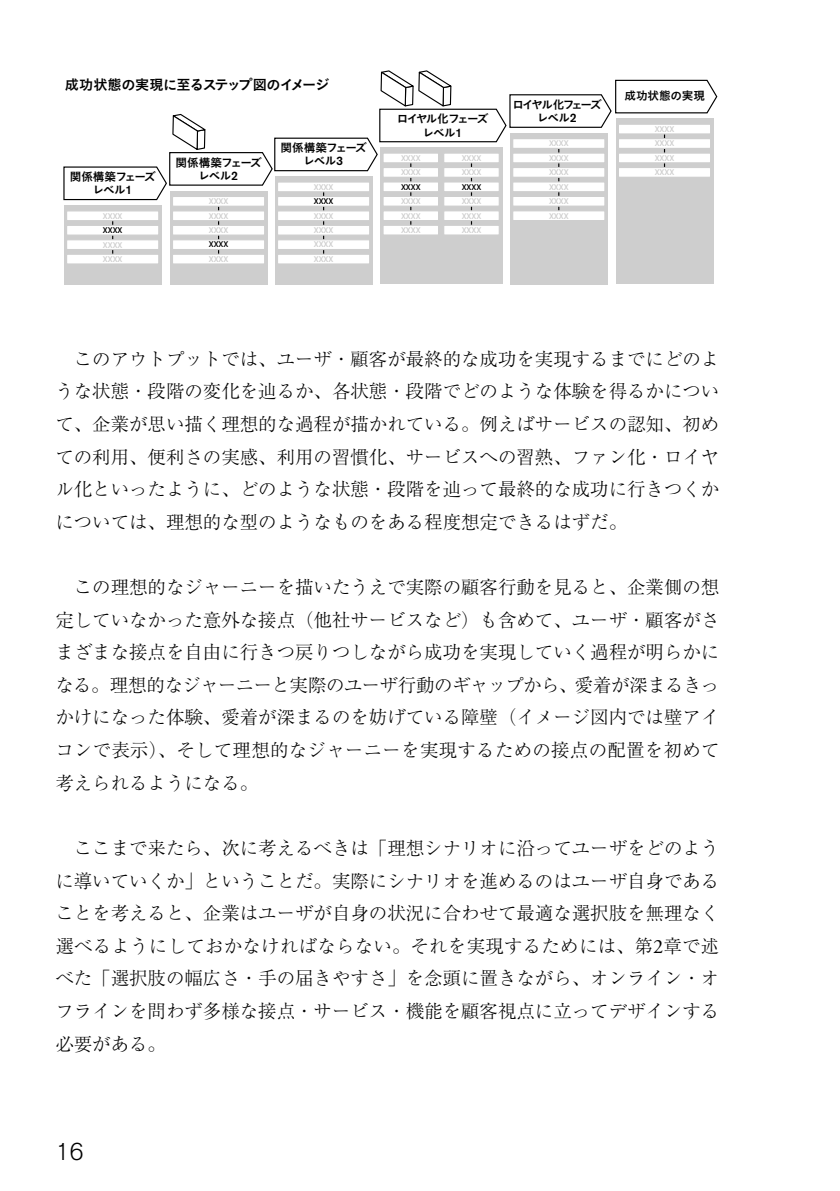
<style>
.page{position:relative;width:840px;height:1191px;background:#fff}
.page>*{position:absolute;margin:0;border:0;box-sizing:border-box;transform-origin:0 0}
.t1{font:300 24px "Akzidenz Grotesk BQ";color:#000}
.t2{font:300 18.4px/32.6px "Ryumin Pr 6";color:#000;text-align:justify}
.t3{font:14.2px "Koburina Go Std N W6";letter-spacing:-.045em;color:#000}
.t4{font:12.4px/14.4px "Akzidenz Grotesk BQ";color:#cecece;text-align:justify}
.t5{font:12.4px "Akzidenz Grotesk BQ";color:#000}
.t6{font:11.6px/13px "Koburina Go Std N W6";letter-spacing:-.08em;color:#000;text-align:center}
.t7{font:11.6px/13px "Koburina Go Std N W6";letter-spacing:-.13em;color:#000;text-align:center}
.t8{font:11.6px/13px "Koburina Go Std N W6";letter-spacing:-.155em;color:#000;text-align:center}
.t9{font:11.6px "Koburina Go Std N W6";color:#000}
.s1{font-family:"Akzidenz Grotesk BQ";font-weight:500;font-size:12.2px}
.s2{font-family:"Adobe Garamond";font-weight:400;font-size:20.2px}
</style>
<div class="page">
<div style="left:64px;top:205px;width:97px;height:79px;background:#cecece"></div>
<hr style="left:112px;top:219px;width:1px;height:42px;background:#000">
<div style="left:67px;top:211px;width:92px;height:10px;background:#fff"></div>
<div style="left:66px;top:210px;width:93px;height:11px;border:1px solid #cecece"></div>
<div style="left:67px;top:225px;width:92px;height:10px;background:#fff"></div>
<div style="left:66px;top:225px;width:93px;height:11px;border:1px solid #cecece"></div>
<div style="left:67px;top:240px;width:92px;height:9px;background:#fff"></div>
<div style="left:66px;top:239px;width:93px;height:11px;border:1px solid #cecece"></div>
<div style="left:67px;top:254px;width:92px;height:10px;background:#fff"></div>
<div style="left:66px;top:254px;width:93px;height:10px;border:1px solid #cecece"></div>
<div style="left:170px;top:191px;width:97px;height:93px;background:#cecece"></div>
<hr style="left:218px;top:205px;width:1px;height:50px;background:#000">
<div style="left:172px;top:196px;width:92px;height:10px;background:#fff"></div>
<div style="left:172px;top:196px;width:93px;height:11px;border:1px solid #cecece"></div>
<div style="left:172px;top:211px;width:92px;height:10px;background:#fff"></div>
<div style="left:172px;top:210px;width:93px;height:11px;border:1px solid #cecece"></div>
<div style="left:172px;top:225px;width:92px;height:10px;background:#fff"></div>
<div style="left:172px;top:225px;width:93px;height:11px;border:1px solid #cecece"></div>
<div style="left:172px;top:240px;width:92px;height:9px;background:#fff"></div>
<div style="left:172px;top:239px;width:93px;height:11px;border:1px solid #cecece"></div>
<div style="left:172px;top:254px;width:92px;height:10px;background:#fff"></div>
<div style="left:172px;top:254px;width:93px;height:10px;border:1px solid #cecece"></div>
<div style="left:274px;top:176px;width:98px;height:108px;background:#cecece"></div>
<hr style="left:323px;top:190px;width:1px;height:70px;background:#000">
<div style="left:277px;top:196px;width:92px;height:10px;background:#fff"></div>
<div style="left:277px;top:196px;width:93px;height:11px;border:1px solid #cecece"></div>
<div style="left:277px;top:211px;width:92px;height:10px;background:#fff"></div>
<div style="left:277px;top:210px;width:93px;height:11px;border:1px solid #cecece"></div>
<div style="left:277px;top:225px;width:92px;height:10px;background:#fff"></div>
<div style="left:277px;top:225px;width:93px;height:11px;border:1px solid #cecece"></div>
<div style="left:277px;top:240px;width:92px;height:9px;background:#fff"></div>
<div style="left:277px;top:239px;width:93px;height:11px;border:1px solid #cecece"></div>
<div style="left:277px;top:254px;width:92px;height:10px;background:#fff"></div>
<div style="left:277px;top:254px;width:93px;height:10px;border:1px solid #cecece"></div>
<div style="left:509px;top:133px;width:98px;height:151px;background:#cecece"></div>
<hr style="left:558px;top:144px;width:1px;height:71px;background:#000">
<div style="left:512px;top:196px;width:92px;height:10px;background:#fff"></div>
<div style="left:512px;top:196px;width:93px;height:11px;border:1px solid #cecece"></div>
<div style="left:512px;top:211px;width:92px;height:10px;background:#fff"></div>
<div style="left:512px;top:210px;width:93px;height:11px;border:1px solid #cecece"></div>
<div style="left:615px;top:118px;width:98px;height:166px;background:#cecece"></div>
<div style="left:379px;top:147px;width:123px;height:137px;background:#cecece"></div>
<hr style="left:410px;top:161px;width:1px;height:70px;background:#000">
<div style="left:383px;top:196px;width:55px;height:10px;background:#fff"></div>
<div style="left:382px;top:196px;width:57px;height:11px;border:1px solid #cecece"></div>
<div style="left:383px;top:211px;width:55px;height:10px;background:#fff"></div>
<div style="left:382px;top:210px;width:57px;height:11px;border:1px solid #cecece"></div>
<div style="left:383px;top:225px;width:55px;height:10px;background:#fff"></div>
<div style="left:382px;top:225px;width:57px;height:11px;border:1px solid #cecece"></div>
<hr style="left:470px;top:161px;width:2px;height:70px;background:#000">
<div style="left:443px;top:196px;width:56px;height:10px;background:#fff"></div>
<div style="left:443px;top:196px;width:56px;height:11px;border:1px solid #cecece"></div>
<div style="left:443px;top:211px;width:56px;height:10px;background:#fff"></div>
<div style="left:443px;top:210px;width:56px;height:11px;border:1px solid #cecece"></div>
<div style="left:443px;top:225px;width:56px;height:10px;background:#fff"></div>
<div style="left:443px;top:225px;width:56px;height:11px;border:1px solid #cecece"></div>
<svg style="left:63px;top:70px;width:654px;height:131px"></svg>
<p class="t3" style="left:65px;top:73px;width:266px">成功状態の実現に至るステップ図のイメージ</p>
<p class="t6" style="left:70px;top:171px;width:88px">関係構築フェーズレベル<span class="s1">1</span></p>
<p class="t4" style="left:103px;top:207px;width:21px">xxxx</p>
<p class="t5" style="left:103px;top:221px;width:21px">xxxx</p>
<p class="t4" style="left:103px;top:236px;width:21px">xxxx xxxx</p>
<p class="t6" style="left:175px;top:156px;width:88px">関係構築フェーズレベル<span class="s1">2</span></p>
<p class="t4" style="left:209px;top:192px;width:21px">xxxx xxxx xxxx</p>
<p class="t5" style="left:209px;top:236px;width:21px">xxxx</p>
<p class="t4" style="left:209px;top:250px;width:21px">xxxx</p>
<p class="t6" style="left:280px;top:142px;width:88px">関係構築フェーズレベル<span class="s1">3</span></p>
<p class="t4" style="left:314px;top:178px;width:21px">xxxx</p>
<p class="t5" style="left:314px;top:192px;width:21px">xxxx</p>
<p class="t4" style="left:314px;top:207px;width:21px">xxxx xxxx xxxx xxxx</p>
<p class="t7" style="left:396px;top:113px;width:93px">ロイヤル化フェーズレベル<span class="s1">1</span></p>
<p class="t4" style="left:401px;top:149px;width:21px">xxxx xxxx</p>
<p class="t5" style="left:401px;top:178px;width:21px">xxxx</p>
<p class="t4" style="left:401px;top:192px;width:21px">xxxx xxxx xxxx</p>
<p class="t4" style="left:461px;top:149px;width:21px">xxxx xxxx</p>
<p class="t5" style="left:461px;top:178px;width:21px">xxxx</p>
<p class="t4" style="left:461px;top:192px;width:21px">xxxx xxxx xxxx</p>
<p class="t8" style="left:512px;top:98px;width:91px">ロイヤル化フェーズレベル<span class="s1">2</span></p>
<p class="t4" style="left:548px;top:135px;width:21px">xxxx xxxx xxxx xxxx xxxx xxxx</p>
<p class="t9" style="left:624px;top:87px;width:82px">成功状態の実現</p>
<p class="t4" style="left:654px;top:120px;width:21px">xxxx xxxx xxxx xxxx</p>
<p class="t2" style="left:55px;top:341px;width:665px;text-indent:18px">このアウトプットでは、ユーザ・顧客が最終的な成功を実現するまでにどのような状態・段階の変化を辿るか、各状態・段階でどのような体験を得るかについて、企業が思い描く理想的な過程が描かれている。例えばサービスの認知、初めての利用、便利さの実感、利用の習慣化、サービスへの習熟、ファン化・ロイヤル化といったように、どのような状態・段階を辿って最終的な成功に行きつくかについては、理想的な型のようなものをある程度想定できるはずだ。</p>
<p class="t2" style="left:55px;top:570px;width:665px;text-indent:18px">この理想的なジャーニーを描いたうえで実際の顧客行動を見ると、企業側の想定していなかった意外な接点（他社サービスなど）も含めて、ユーザ・顧客がさまざまな接点を自由に行きつ戻りつしながら成功を実現していく過程が明らかになる。理想的なジャーニーと実際のユーザ行動のギャップから、愛着が深まるきっかけになった体験、愛着が深まるのを妨げている障壁（イメージ図内では壁アイコンで表示）、そして理想的なジャーニーを実現するための接点の配置を初めて考えられるようになる。</p>
<p class="t2" style="left:55px;top:830px;width:665px;text-indent:18px">ここまで来たら、次に考えるべきは「理想シナリオに沿ってユーザをどのように導いていくか」ということだ。実際にシナリオを進めるのはユーザ自身であることを考えると、企業はユーザが自身の状況に合わせて最適な選択肢を無理なく選べるようにしておかなければならない。それを実現するためには、第<span class="s2">2</span>章で述べた「選択肢の幅広さ・手の届きやすさ」を念頭に置きながら、オンライン・オフラインを問わず多様な接点・サービス・機能を顧客視点に立ってデザインする必要がある。</p>
<h1 class="t1" style="left:55px;top:1138px;width:30px">16</h1>
</div>
